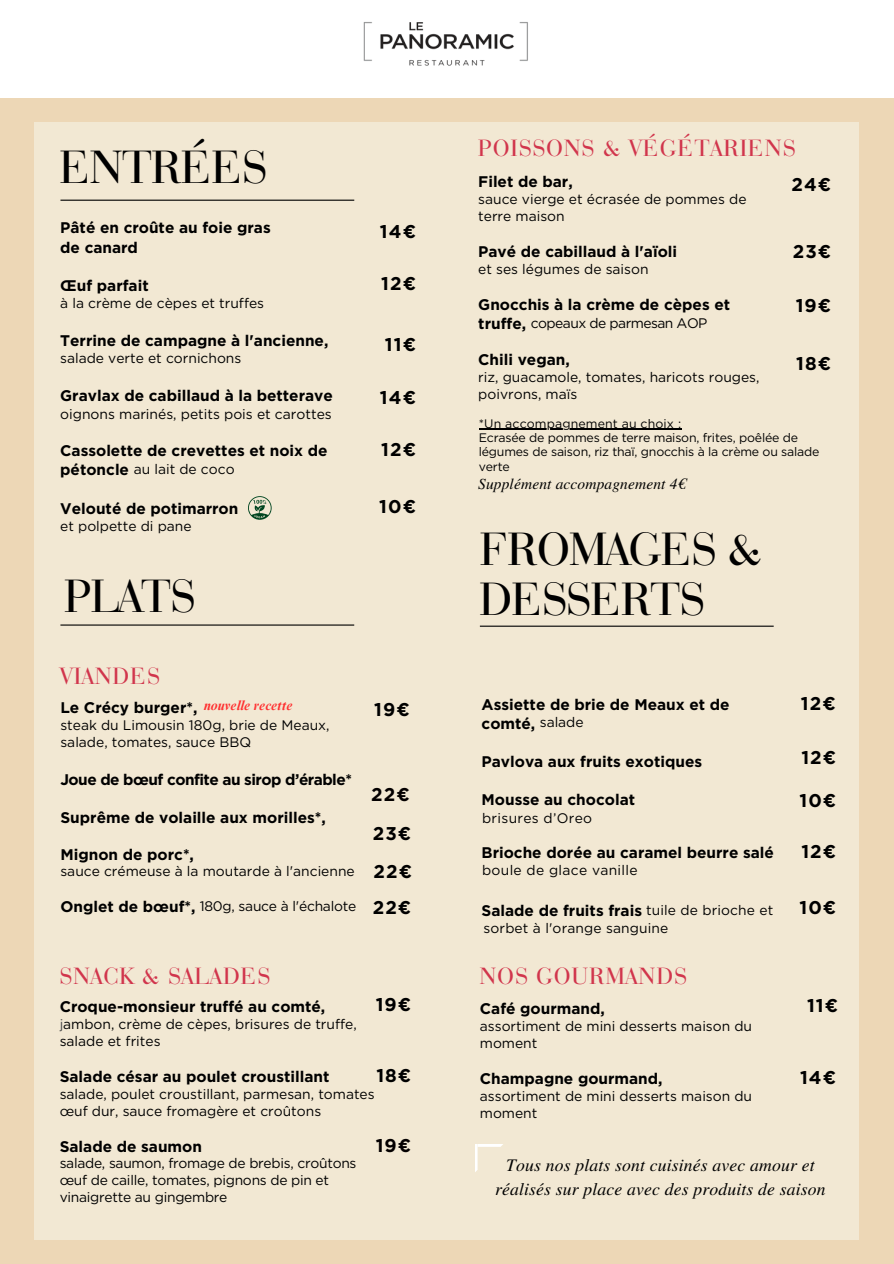
<style>
.page{position:relative;width:894px;height:1264px;background:#fff}
.page>*{position:absolute;margin:0;border:0;box-sizing:border-box;transform-origin:0 0}
.t1{font:48.9px/49.7px "Bauer Bodoni BT";color:#000}
.t2{font:24.6px "Bauer Bodoni BT";letter-spacing:.06em;color:#d1354c}
.t3{font:700 18.45px "Gotham";letter-spacing:.06em;color:#000}
.t4{font:700 18.45px "Gotham";color:#040000}
.t5{font:italic 17.55px/24px "Te X Gyre Termes";letter-spacing:.01em;color:#000;text-align:center}
.t6{font:italic 15.45px "Te X Gyre Termes";letter-spacing:.01em;color:#000}
.t7{font:700 15.3px/19.2px "Gotham";color:#000}
.t8{font:700 15.3px "Gotham";letter-spacing:-.035em;color:#000}
.t9{font:13.8px/16.8px "Gotham";color:#000}
.t10{font:13.8px/16.8px "Gotham";letter-spacing:-.02em;color:#000}
.t11{font:13.8px "Gotham";letter-spacing:.025em;color:#000}
.t12{font:13.8px "Gotham";letter-spacing:-.035em;color:#000}
.t13{font:italic 700 13.8px "Times NRMT Pro";color:#ff3131}
.t14{font:12.3px/14.4px "Gotham";letter-spacing:-.015em;color:#000}
.t15{font:12.3px "Gotham";letter-spacing:.01em;color:#000}
.s1{font-weight:700;font-size:15.3px}
.s2{color:#494949}
.s3{font-weight:400;font-size:13.8px}
</style>
<div class="page">
<div style="left:0;top:98px;width:893px;height:1165px;background:#edd7b6"></div>
<div style="left:35px;top:122px;width:823px;height:1117px;background:#f2e8d3"></div>
<hr style="left:60px;top:200px;width:294px;height:1px;background:#000">
<hr style="left:479px;top:625px;width:294px;height:1px;background:#000">
<hr style="left:60px;top:624px;width:294px;height:1px;background:#000">
<img style="left:363px;top:22px;width:165px;height:44px">
<svg style="left:475px;top:1144px;width:28px;height:28px"></svg>
<svg style="left:248px;top:496px;width:23px;height:24px"></svg>
<hr style="left:478px;top:428px;width:203px;height:1px;background:#000">
<h6 class="t1" style="left:60px;top:142px;width:208px">ENTRÉES</h6>
<h4 class="t7" style="left:60px;top:219px;width:212px">Pâté en croûte au foie gras de canard</h4>
<h4 class="t7" style="left:60px;top:277px;width:90px">Œuf parfait</h4>
<h4 class="t9" style="left:60px;top:295px;width:205px">à la crème de cèpes et truffes</h4>
<h4 class="t7" style="left:60px;top:332px;width:269px">Terrine de campagne à l'ancienne,</h4>
<h4 class="t9" style="left:60px;top:350px;width:182px">salade verte et cornichons</h4>
<h4 class="t7" style="left:60px;top:387px;width:274px">Gravlax de cabillaud à la betterave</h4>
<h4 class="t9" style="left:60px;top:406px;width:273px">oignons marinés, petits pois et carottes</h4>
<h6 class="t7" style="left:60px;top:442px;width:269px">Cassolette de crevettes et noix de</h6>
<h6 class="t9" style="left:60px;top:461px;width:176px"><span class="s1">pétoncle</span> au lait de coco</h6>
<p class="t7" style="left:60px;top:499px;width:180px">Velouté de potimarron</p>
<p class="t9" style="left:60px;top:518px;width:133px">et polpette di pane</p>
<h3 class="t1" style="left:64px;top:570px;width:132px">PLATS</h3>
<h6 class="t3" style="left:380px;top:223px;width:37px">14€</h6>
<h3 class="t3" style="left:381px;top:275px;width:36px">12€</h3>
<h6 class="t3" style="left:385px;top:336px;width:33px">11€</h6>
<h6 class="t3" style="left:380px;top:389px;width:37px">14€</h6>
<h3 class="t3" style="left:381px;top:441px;width:36px">12€</h3>
<h3 class="t3" style="left:379px;top:498px;width:38px">10€</h3>
<h4 class="t2" style="left:60px;top:661px;width:100px">VIANDES</h4>
<h3 class="t13" style="left:204px;top:700px;width:90px">nouvelle recette</h3>
<h3 class="t7" style="left:60px;top:699px;width:138px">Le Crécy burger*,</h3>
<h3 class="t9" style="left:60px;top:717px;width:270px">steak du Limousin 180g, brie de Meaux, salade, tomates, sauce BBQ</h3>
<h3 class="t8" style="left:60px;top:773px;width:293px">Joue de bœuf confite au sirop d’érable*</h3>
<h3 class="t7" style="left:60px;top:809px;width:267px">Suprême de volaille aux morilles*,</h3>
<h3 class="t7" style="left:60px;top:845px;width:135px">Mignon de porc*,</h3>
<h3 class="t9" style="left:60px;top:863px;width:296px">sauce crémeuse à la moutarde à l'ancienne</h3>
<h3 class="t9" style="left:60px;top:898px;width:297px"><span class="s1">Onglet de bœuf*,</span> 180g, sauce à l'échalote</h3>
<h4 class="t3" style="left:374px;top:701px;width:37px">19€</h4>
<h6 class="t4" style="left:371px;top:786px;width:40px">22€</h6>
<h6 class="t3" style="left:372px;top:825px;width:40px">23€</h6>
<h3 class="t3" style="left:373px;top:862px;width:40px">22€</h3>
<h3 class="t3" style="left:372px;top:898px;width:40px">22€</h3>
<h3 class="t2" style="left:60px;top:960px;width:212px">SNACK &amp; SALADES</h3>
<h3 class="t3" style="left:375px;top:996px;width:37px">19€</h3>
<h4 class="t7" style="left:60px;top:997px;width:267px">Croque-monsieur truffé au comté,</h4>
<h4 class="t9" style="left:60px;top:1016px;width:298px"><span class="s2">j</span>ambon, crème de cèpes, brisures de truffe, salade et frites</h4>
<h4 class="t7" style="left:60px;top:1067px;width:271px">Salade césar au poulet croustillant</h4>
<h4 class="t9" style="left:60px;top:1086px;width:316px">salade, poulet croustillant, parmesan, tomates œuf dur, sauce fromagère et croûtons</h4>
<h6 class="t7" style="left:60px;top:1137px;width:144px">Salade de saumon</h6>
<h6 class="t10" style="left:60px;top:1155px;width:298px">salade, saumon, fromage de brebis, croûtons œuf de caille, tomates, pignons de pin et vinaigrette au gingembre</h6>
<h3 class="t3" style="left:376px;top:1067px;width:36px">18€</h3>
<p class="t4" style="left:375px;top:1137px;width:37px">19€</p>
<h5 class="t2" style="left:478px;top:132px;width:318px">POISSONS &amp; VÉGÉTARIENS</h5>
<h1 class="t7" style="left:478px;top:173px;width:96px">Filet de bar,</h1>
<h1 class="t9" style="left:478px;top:192px;width:270px">sauce vierge et écrasée de pommes de terre maison</h1>
<h2 class="t7" style="left:478px;top:243px;width:200px">Pavé de cabillaud à l'aïoli</h2>
<h2 class="t9" style="left:478px;top:261px;width:172px">et ses légumes de saison</h2>
<h3 class="t7" style="left:478px;top:296px;width:253px">Gnocchis à la crème de cèpes et</h3>
<h3 class="t12" style="left:478px;top:317px;width:231px"><span class="s1">truffe,</span> copeaux de parmesan AOP</h3>
<h6 class="t7" style="left:478px;top:351px;width:93px">Chili vegan,</h6>
<h6 class="t9" style="left:478px;top:369px;width:283px">riz, guacamole, tomates, haricots rouges, poivrons, maïs</h6>
<h4 class="t3" style="left:791px;top:176px;width:41px">24€</h4>
<p class="t3" style="left:792px;top:244px;width:40px">23€</p>
<h4 class="t3" style="left:795px;top:297px;width:37px">19€</h4>
<h1 class="t3" style="left:796px;top:355px;width:36px">18€</h1>
<h3 class="t15" style="left:478px;top:418px;width:204px">*Un accompagnement au choix :</h3>
<h3 class="t14" style="left:478px;top:431px;width:342px">Ecrasée de pommes de terre maison, frites, poêlée de légumes de saison, riz thaï, gnocchis à la crème ou salade verte</h3>
<h3 class="t6" style="left:478px;top:472px;width:208px">Supplément accompagnement 4€</h3>
<h6 class="t1" style="left:479px;top:523px;width:284px">FROMAGES &amp;<br>DESSERTS</h6>
<h4 class="t7" style="left:481px;top:695px;width:249px">Assiette de brie de Meaux et de comté, <span class="s3">salade</span></h4>
<h4 class="t7" style="left:481px;top:753px;width:222px">Pavlova aux fruits exotiques</h4>
<h4 class="t7" style="left:481px;top:791px;width:155px">Mousse au chocolat</h4>
<h3 class="t11" style="left:482px;top:812px;width:112px">brisures d’Oreo</h3>
<h4 class="t7" style="left:481px;top:844px;width:294px">Brioche dorée au caramel beurre salé</h4>
<p class="t11" style="left:482px;top:863px;width:157px">boule de glace vanille</p>
<h4 class="t7" style="left:481px;top:901px;width:293px">Salade de fruits frais <span class="s3">tuile de brioche et</span></h4>
<h1 class="t9" style="left:483px;top:920px;width:186px">sorbet à l'orange sanguine</h1>
<h6 class="t2" style="left:479px;top:960px;width:208px">NOS GOURMANDS</h6>
<h6 class="t7" style="left:479px;top:1000px;width:126px">Café gourmand,</h6>
<h6 class="t9" style="left:479px;top:1018px;width:274px">assortiment de mini desserts maison du moment</h6>
<h6 class="t7" style="left:479px;top:1070px;width:184px">Champagne gourmand,</h6>
<h6 class="t9" style="left:479px;top:1088px;width:274px">assortiment de mini desserts maison du moment</h6>
<h3 class="t3" style="left:800px;top:695px;width:36px">12€</h3>
<h3 class="t3" style="left:801px;top:749px;width:36px">12€</h3>
<h3 class="t3" style="left:799px;top:792px;width:38px">10€</h3>
<h3 class="t3" style="left:801px;top:843px;width:36px">12€</h3>
<h2 class="t3" style="left:799px;top:898px;width:38px">10€</h2>
<h6 class="t3" style="left:806px;top:997px;width:33px">11€</h6>
<h3 class="t3" style="left:799px;top:1069px;width:37px">14€</h3>
<h4 class="t5" style="left:495px;top:1151px;width:332px">Tous nos plats sont cuisinés avec amour et réalisés sur place avec des produits de saison</h4>
</div>
